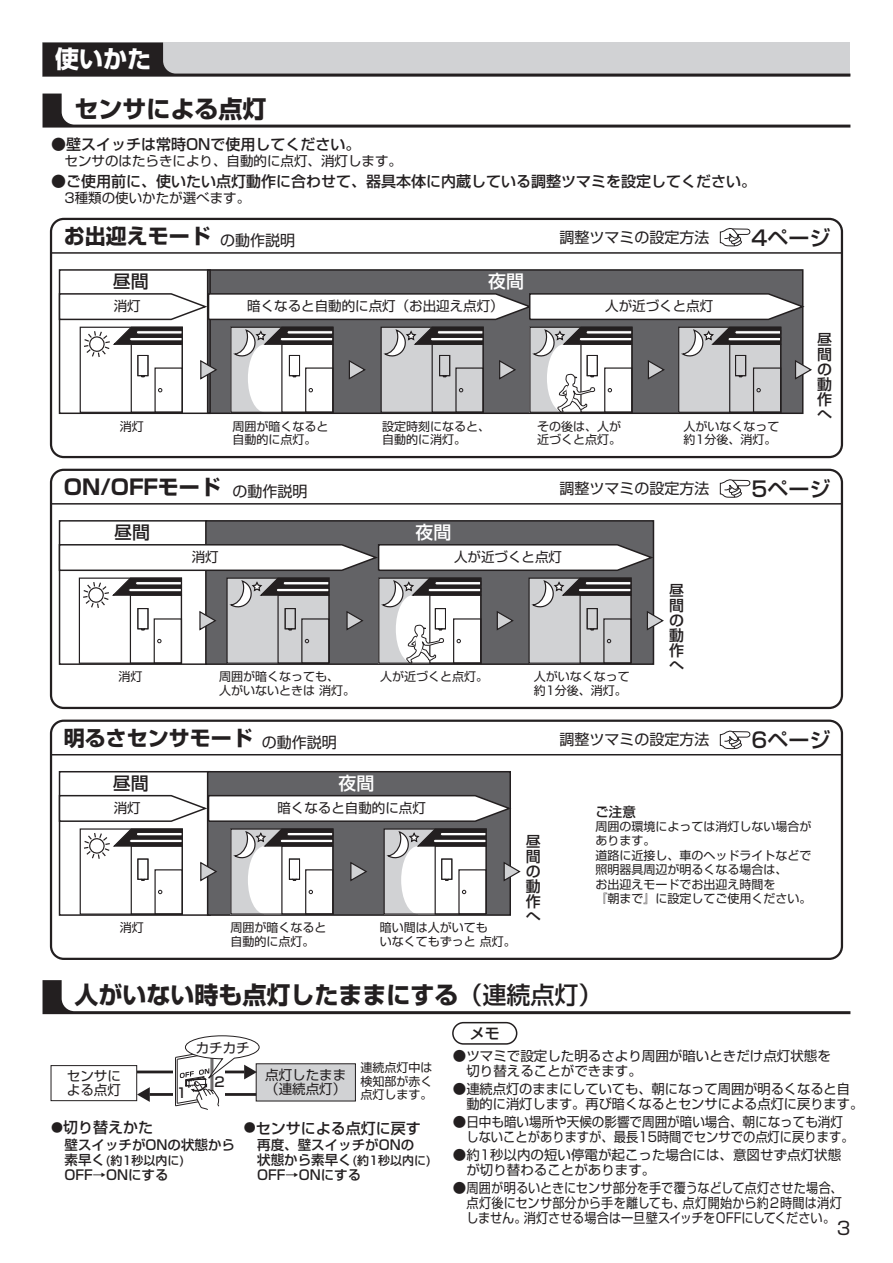
<style>
.page{position:relative;width:893px;height:1263px;background:#fff}
.page>*{position:absolute;margin:0;border:0;box-sizing:border-box;transform-origin:0 0}
.t1{font:700 24px "Shin Go Pro";color:#231f20}
.t2{font:700 24px "Shin Go Pro";color:#fff}
.t3{font:700 21px "Shin Go Pro";color:#231f20}
.t4{font:500 21px "Shin Go Pro";color:#231f20}
.t5{font:500 18px "Shin Go Pro";color:#231f20}
.t6{font:500 18px "Shin Go Pro";color:#fff}
.t7{font:18px "Shin Go Pro";color:#231f20}
.t8{font:500 15px/15px "Shin Go Pro";color:#231f20;text-align:justify}
.t9{font:15px "Shin Go Pro";color:#231f20}
.t10{font:13.5px/15px "Shin Go Pro";color:#231f20}
.t11{font:500 13.5px/15px "Shin Go Pro";color:#231f20}
.t12{font:12px/13.5px "Shin Go Pro";color:#231f20}
.t13{font:500 12px "Shin Go Pro";color:#231f20}
.s1{font-weight:400;font-size:15px}
.s2{font-weight:500}
.s3{font-size:12px}
.s4{font-size:13.5px}
</style>
<div class="page">
<svg style="left:43px;top:43px;width:807px;height:34px;background:#aaaaab"></svg>
<svg style="left:43px;top:94px;width:807px;height:34px"></svg>
<svg style="left:43px;top:980px;width:807px;height:34px"></svg>
<hr style="left:149px;top:1093px;width:108px;height:3px;background:#231f20">
<svg style="left:137px;top:1087px;width:13px;height:15px"></svg>
<hr style="left:137px;top:1070px;width:107px;height:3px;background:#231f20">
<div style="left:173px;top:1049px;width:52px;height:62px;background:#fff"></div>
<div style="left:256px;top:1063px;width:100px;height:38px;background:#d1d2d4"></div>
<div style="left:51px;top:1065px;width:86px;height:36px;border:1px solid #231f20"></div>
<svg style="left:175px;top:1035px;width:85px;height:75px"></svg>
<div style="left:59px;top:771px;width:152px;height:145px;border:2px solid #231f20"></div>
<div style="left:207px;top:771px;width:304px;height:145px;background:#636366;border:2px solid #231f20"></div>
<div style="left:384px;top:829px;width:102px;height:85px;background:#d1d2d4"></div>
<div style="left:418px;top:846px;width:68px;height:68px;background:#fff"></div>
<div style="left:401px;top:846px;width:34px;height:68px;background:#fff;border-radius:50%"></div>
<svg style="left:462px;top:890px;width:4px;height:4px"></svg>
<div style="left:384px;top:828px;width:103px;height:87px;border:1px solid #231f20"></div>
<div style="left:231px;top:829px;width:102px;height:85px;background:#d1d2d4"></div>
<div style="left:265px;top:846px;width:68px;height:68px;background:#fff"></div>
<div style="left:248px;top:846px;width:34px;height:68px;background:#fff;border-radius:50%"></div>
<div style="left:305px;top:869px;width:29px;height:46px;border:1px solid #231f20"></div>
<svg style="left:309px;top:890px;width:4px;height:4px"></svg>
<div style="left:230px;top:828px;width:104px;height:87px;border:1px solid #231f20"></div>
<svg style="left:158px;top:890px;width:4px;height:4px"></svg>
<div style="left:80px;top:828px;width:103px;height:87px;border:1px solid #231f20"></div>
<div style="left:207px;top:269px;width:596px;height:145px;background:#636366;border:2px solid #231f20"></div>
<div style="left:59px;top:269px;width:152px;height:145px;border:2px solid #231f20"></div>
<hr style="left:51px;top:252px;width:791px;height:2px;background:#231f20">
<div style="left:50px;top:218px;width:793px;height:240px;border:2px solid #231f20;border-radius:13px"></div>
<div style="left:50px;top:469px;width:793px;height:240px;border:2px solid #231f20;border-radius:13px"></div>
<div style="left:50px;top:719px;width:793px;height:241px;border:2px solid #231f20;border-radius:13px"></div>
<div style="left:59px;top:520px;width:148px;height:145px;border:2px solid #231f20"></div>
<div style="left:205px;top:520px;width:449px;height:145px;background:#636366;border:2px solid #231f20"></div>
<hr style="left:51px;top:503px;width:791px;height:2px;background:#231f20">
<hr style="left:51px;top:754px;width:791px;height:1px;background:#231f20">
<div style="left:452px;top:1022px;width:65px;height:23px;border:2px solid #231f20;border-radius:11px"></div>
<svg style="left:720px;top:730px;width:31px;height:19px"></svg>
<svg style="left:720px;top:479px;width:31px;height:19px"></svg>
<svg style="left:720px;top:228px;width:31px;height:19px"></svg>
<svg style="left:58px;top:794px;width:463px;height:88px"></svg>
<svg style="left:58px;top:543px;width:606px;height:121px"></svg>
<svg style="left:58px;top:292px;width:754px;height:121px"></svg>
<h1 class="t2" style="left:55px;top:40px;width:97px">使いかた</h1>
<h1 class="t1" style="left:74px;top:89px;width:193px">センサによる点灯</h1>
<p class="t8" style="left:51px;top:135px;width:311px">●壁スイッチは常時ONで使用してください。</p>
<p class="t10" style="left:51px;top:152px;width:352px">　センサのはたらきにより、自動的に点灯、消灯します。</p>
<p class="t8" style="left:51px;top:172px;width:706px">●ご使用前に、使いたい点灯動作に合わせて、器具本体に内蔵している調整ツマミを設定してください。</p>
<p class="t10" style="left:51px;top:189px;width:201px">　3種類の使いかたが選べます。</p>
<h2 class="t3" style="left:64px;top:220px;width:233px">お出迎えモード <span class="s1">の動作説明</span></h2>
<h3 class="t5" style="left:113px;top:267px;width:37px">昼間</h3>
<h3 class="t6" style="left:488px;top:267px;width:37px">夜間</h3>
<p class="t9" style="left:559px;top:225px;width:151px">調整ツマミの設定方法</p>
<h2 class="t4" style="left:751px;top:221px;width:80px">4ページ</h2>
<p class="t10" style="left:114px;top:297px;width:28px">消灯</p>
<p class="t10" style="left:605px;top:297px;width:109px">人が近づくと点灯</p>
<p class="t10" style="left:247px;top:297px;width:258px">暗くなると自動的に点灯（お出迎え点灯）</p>
<p class="t12" style="left:120px;top:418px;width:25px">消灯</p>
<p class="t12" style="left:232px;top:418px;width:97px">周囲が暗くなると自動的に点灯。</p>
<p class="t12" style="left:382px;top:418px;width:109px">設定時刻になると、自動的に消灯。</p>
<p class="t12" style="left:537px;top:418px;width:85px">その後は、人が近づくと点灯。</p>
<p class="t12" style="left:683px;top:418px;width:97px">人がいなくなって約1分後、消灯。</p>
<p class="t8" style="left:817px;top:330px;width:16px">昼間の動作へ</p>
<h2 class="t3" style="left:64px;top:471px;width:245px">ON/OFFモード <span class="s1">の動作説明</span></h2>
<h3 class="t5" style="left:114px;top:518px;width:37px">昼間</h3>
<h3 class="t6" style="left:415px;top:518px;width:37px">夜間</h3>
<p class="t9" style="left:559px;top:476px;width:151px">調整ツマミの設定方法</p>
<h2 class="t4" style="left:751px;top:472px;width:80px">5ページ</h2>
<p class="t12" style="left:118px;top:669px;width:25px">消灯</p>
<p class="t10" style="left:192px;top:548px;width:29px">消灯</p>
<p class="t10" style="left:454px;top:548px;width:109px">人が近づくと点灯</p>
<p class="t12" style="left:219px;top:669px;width:137px">周囲が暗くなっても、<br>人がいないときは 消灯。</p>
<p class="t12" style="left:380px;top:669px;width:109px">人が近づくと点灯。</p>
<p class="t12" style="left:534px;top:669px;width:97px">人がいなくなって約1分後、消灯。</p>
<p class="t8" style="left:669px;top:581px;width:16px">昼間の動作へ</p>
<h2 class="t3" style="left:64px;top:722px;width:190px">明るさセンサモード</h2>
<p class="t9" style="left:262px;top:729px;width:76px">の動作説明</p>
<h3 class="t5" style="left:113px;top:768px;width:37px">昼間</h3>
<h3 class="t6" style="left:339px;top:768px;width:37px">夜間</h3>
<p class="t10" style="left:114px;top:798px;width:28px">消灯</p>
<p class="t12" style="left:120px;top:919px;width:25px">消灯</p>
<p class="t10" style="left:277px;top:798px;width:150px">暗くなると自動的に点灯</p>
<p class="t12" style="left:230px;top:919px;width:97px">周囲が暗くなると自動的に点灯。</p>
<p class="t12" style="left:380px;top:919px;width:137px">暗い間は人がいても<br>いなくてもずっと 点灯。</p>
<p class="t8" style="left:526px;top:831px;width:16px">昼間の動作へ</p>
<p class="t9" style="left:559px;top:727px;width:151px">調整ツマミの設定方法</p>
<h2 class="t4" style="left:751px;top:723px;width:80px">6ページ</h2>
<p class="t11" style="left:595px;top:802px;width:42px">ご注意</p>
<p class="t12" style="left:595px;top:818px;width:217px;line-height:14.4px">周囲の環境によっては消灯しない場合があります。<br>道路に近接し、車のヘッドライトなどで照明器具周辺が明るくなる場合は、<br>お出迎えモードでお出迎え時間を<br>『朝まで』に設定してご使用ください。</p>
<h1 class="t1" style="left:74px;top:976px;width:530px">人がいない時も点灯したままにする<span class="s2">（連続点灯）</span></h1>
<p class="t10" style="left:67px;top:1068px;width:55px;line-height:13.5px">センサによる点灯</p>
<p class="t11" style="left:176px;top:1084px;width:12px">1</p>
<p class="t10" style="left:196px;top:1039px;width:55px">カチカチ</p>
<p class="t11" style="left:215px;top:1073px;width:12px">2</p>
<p class="t10" style="left:265px;top:1067px;width:82px;line-height:13.5px">点灯したまま（連続点灯）</p>
<p class="t12" style="left:360px;top:1059px;width:73px;text-align:justify">連続点灯中は検知部が赤く点灯します。</p>
<p class="t8" style="left:51px;top:1118px;width:104px"><span class="s3">●</span>切り替えかた</p>
<p class="t11" style="left:65px;top:1135px;width:172px">壁スイッチがONの状態から</p>
<p class="t13" style="left:51px;top:1150px;width:135px"><span class="s4">　素早く</span>(約1秒以内に)</p>
<p class="t11" style="left:51px;top:1165px;width:119px">　OFF→ONにする</p>
<p class="t8" style="left:244px;top:1118px;width:178px"><span class="s3">●</span>センサによる点灯に戻す</p>
<p class="t11" style="left:244px;top:1136px;width:189px;text-indent:14px">再度、壁スイッチがONの<br>　状態から素早く<span class="s3">(約1秒以内に)</span>　OFF→ONにする</p>
<p class="t8" style="left:470px;top:1024px;width:31px">メモ</p>
<p class="t10" style="left:466px;top:1047px;width:366px;text-indent:-14px">●ツマミで設定した明るさより周囲が暗いときだけ点灯状態を切り替えることができます。</p>
<p class="t10" style="left:466px;top:1080px;width:398px;text-indent:-14px">●連続点灯のままにしていても、朝になって周囲が明るくなると自動的に消灯します。再び暗くなるとセンサによる点灯に戻ります。</p>
<p class="t10" style="left:466px;top:1113px;width:389px;text-indent:-14px">●日中も暗い場所や天候の影響で周囲が暗い場合、朝になっても消灯しないことがありますが、最長15時間でセンサでの点灯に戻ります。</p>
<p class="t10" style="left:453px;top:1146px;width:390px">●約1秒以内の短い停電が起こった場合には、意図せず点灯状態　が切り替わることがあります。</p>
<p class="t10" style="left:466px;top:1179px;width:378px;text-align:justify;text-indent:-14px">●周囲が明るいときにセンサ部分を手で覆うなどして点灯させた場合、点灯後にセンサ部分から手を離しても、点灯開始から約２時間は消灯しません。消灯させる場合は一旦壁スイッチをOFFにしてください。</p>
<h3 class="t7" style="left:837px;top:1214px;width:15px">3</h3>
</div>
